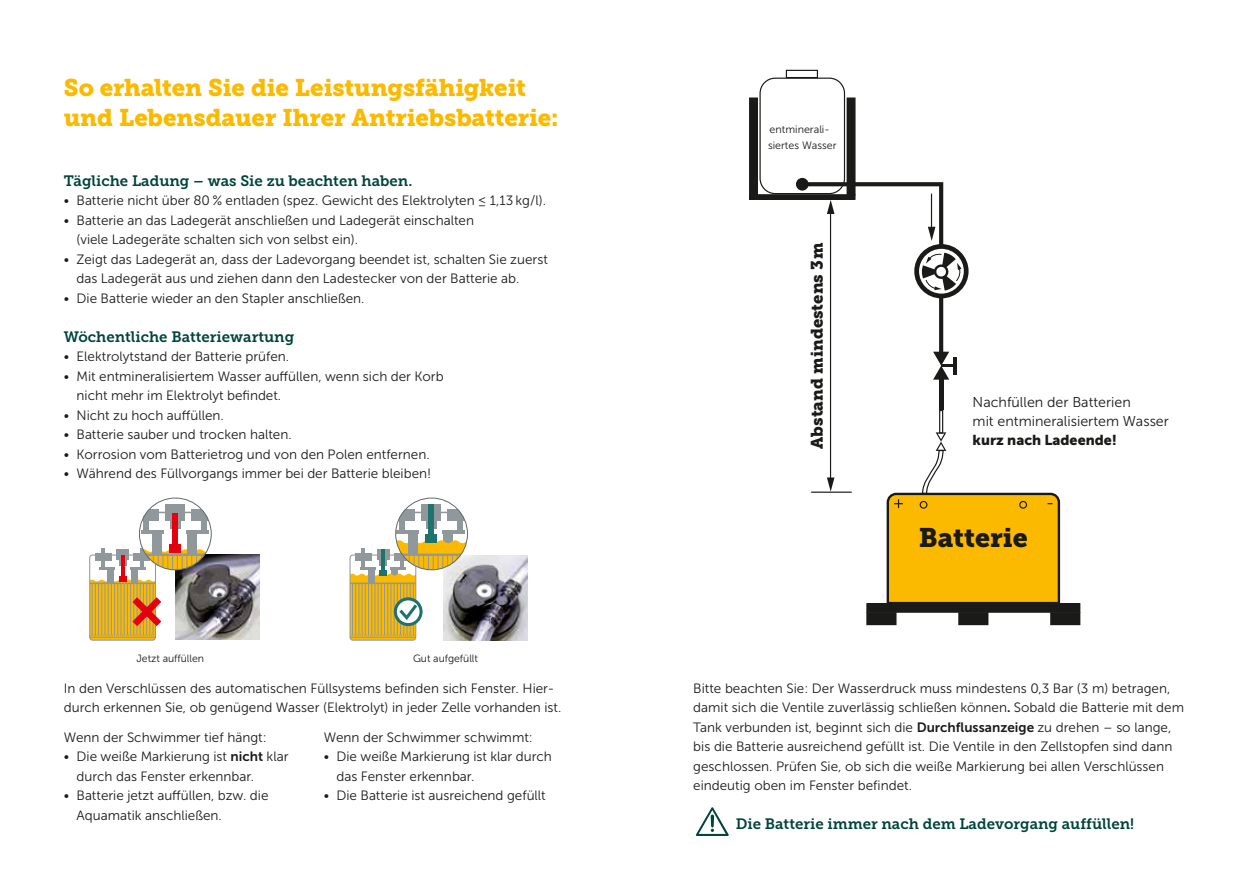
<style>
.page{position:relative;width:1259px;height:893px;background:#fff}
.page>*{position:absolute;margin:0;border:0;box-sizing:border-box;transform-origin:0 0}
.t1{font:26.7px "Museo JH Slab 900";color:#1a1a18}
.t2{font:24px/30px "Museo JH Slab 900";letter-spacing:-.005em;color:#fbba00}
.t3{font:16.65px "Museo JH Slab 900";color:#1a1a18}
.t4{font:15px "Museo JH Slab 700";color:#00443c}
.t5{font:14.25px/19px "Museo JH Sans 300";color:#1a1a18}
.t6{font:14.25px "Museo JH Sans 900";color:#1a1a18}
.t7{font:13.5px/19.5px "Museo JH Sans 300";color:#1a1a18}
.t8{font:10.65px/15.5px "Museo JH Sans 300";color:#1a1a18}
.t9{font:10.5px "Museo JH Sans 300";letter-spacing:-.005em;color:#1a1a18}
.s1{font-family:"Museo JH Sans 700"}
</style>
<div class="page">
<svg style="left:696px;top:807px;width:33px;height:29px"></svg>
<div style="left:89px;top:555px;width:67px;height:86px;border:1px solid #90989c;border-radius:3px"></div>
<div style="left:116px;top:549px;width:13px;height:11px;background:#90989c"></div>
<div style="left:119px;top:555px;width:7px;height:11px;background:#90989c"></div>
<hr style="left:101px;top:548px;width:4px;height:20px;background:#90989c">
<svg style="left:100px;top:567px;width:15px;height:2px"></svg>
<div style="left:108px;top:569px;width:6px;height:14px;background:#90989c"></div>
<div style="left:95px;top:553px;width:17px;height:8px;background:#90989c"></div>
<div style="left:131px;top:569px;width:6px;height:14px;background:#90989c"></div>
<svg style="left:90px;top:578px;width:71px;height:62px;background:#d9a443"></svg>
<div style="left:119px;top:576px;width:8px;height:6px;background:#e3000f"></div>
<hr style="left:121px;top:556px;width:4px;height:24px;background:#e3000f">
<div style="left:349px;top:555px;width:67px;height:86px;border:1px solid #90989c;border-radius:3px"></div>
<img style="left:175px;top:554px;width:84px;height:85px">
<img style="left:443px;top:556px;width:84px;height:85px">
<div style="left:867px;top:604px;width:212px;height:8px;background:#1a1a18"></div>
<div style="left:866px;top:603px;width:214px;height:10px;border:1px solid #1a1a18"></div>
<div style="left:867px;top:613px;width:29px;height:12px;background:#1a1a18"></div>
<div style="left:866px;top:612px;width:30px;height:13px;border:1px solid #1a1a18"></div>
<div style="left:1050px;top:613px;width:29px;height:12px;background:#1a1a18"></div>
<div style="left:1050px;top:612px;width:30px;height:13px;border:1px solid #1a1a18"></div>
<div style="left:959px;top:613px;width:29px;height:12px;background:#1a1a18"></div>
<div style="left:958px;top:612px;width:30px;height:13px;border:1px solid #1a1a18"></div>
<div style="left:759px;top:78px;width:86px;height:116px;border:1px solid #1a1a18;border-radius:15px"></div>
<div style="left:786px;top:70px;width:32px;height:8px;border:1px solid #1a1a18"></div>
<div style="left:749px;top:98px;width:8px;height:97px;background:#1a1a18"></div>
<div style="left:749px;top:98px;width:9px;height:97px;border:1px solid #1a1a18"></div>
<div style="left:847px;top:98px;width:8px;height:97px;background:#1a1a18"></div>
<div style="left:846px;top:98px;width:9px;height:97px;border:1px solid #1a1a18"></div>
<hr style="left:749px;top:195px;width:106px;height:4px;background:#1a1a18">
<div style="left:749px;top:194px;width:106px;height:6px;border:1px solid #1a1a18"></div>
<div style="left:796px;top:178px;width:12px;height:13px;background:#1a1a18;border-radius:50%"></div>
<hr style="left:939px;top:378px;width:4px;height:32px;background:#1a1a18">
<svg style="left:939px;top:410px;width:4px;height:22px"></svg>
<hr style="left:940px;top:411px;width:2px;height:21px;background:#1a1a18">
<hr style="left:830px;top:211px;width:1px;height:269px;background:#1a1a18">
<svg style="left:827px;top:477px;width:7px;height:15px"></svg>
<hr style="left:811px;top:492px;width:40px;height:1px;background:#1a1a18">
<svg style="left:885px;top:432px;width:176px;height:173px"></svg>
<div style="left:919px;top:501px;width:8px;height:8px;border:1px solid #1a1a18;border-radius:50%"></div>
<div style="left:1019px;top:501px;width:8px;height:8px;border:1px solid #1a1a18;border-radius:50%"></div>
<div style="left:914px;top:244px;width:54px;height:54px;border:5px solid #1a1a18;border-radius:50%"></div>
<svg style="left:802px;top:182px;width:159px;height:198px"></svg>
<svg style="left:130px;top:511px;width:81px;height:59px"></svg>
<div style="left:165px;top:504px;width:20px;height:16px;background:#90989c"></div>
<div style="left:170px;top:512px;width:10px;height:16px;background:#90989c"></div>
<svg style="left:143px;top:521px;width:5px;height:9px"></svg>
<hr style="left:141px;top:530px;width:22px;height:4px;background:#90989c">
<div style="left:153px;top:533px;width:9px;height:21px;background:#90989c"></div>
<svg style="left:139px;top:509px;width:20px;height:12px"></svg>
<svg style="left:201px;top:508px;width:6px;height:22px"></svg>
<hr style="left:186px;top:530px;width:23px;height:4px;background:#90989c">
<div style="left:188px;top:533px;width:9px;height:21px;background:#90989c"></div>
<svg style="left:191px;top:509px;width:20px;height:12px"></svg>
<div style="left:169px;top:544px;width:12px;height:8px;background:#e3000f"></div>
<div style="left:172px;top:513px;width:6px;height:37px;background:#e3000f"></div>
<div style="left:139px;top:498px;width:73px;height:72px;border:1px solid #616a6e;border-radius:50%"></div>
<svg style="left:350px;top:511px;width:117px;height:129px"></svg>
<div style="left:421px;top:504px;width:20px;height:16px;background:#90989c"></div>
<div style="left:426px;top:512px;width:10px;height:16px;background:#90989c"></div>
<svg style="left:399px;top:521px;width:5px;height:9px"></svg>
<hr style="left:396px;top:530px;width:23px;height:4px;background:#90989c">
<div style="left:409px;top:533px;width:9px;height:21px;background:#90989c"></div>
<svg style="left:396px;top:509px;width:18px;height:12px"></svg>
<svg style="left:457px;top:508px;width:5px;height:22px"></svg>
<hr style="left:442px;top:530px;width:23px;height:4px;background:#90989c">
<svg style="left:447px;top:509px;width:20px;height:12px"></svg>
<div style="left:425px;top:535px;width:12px;height:8px;background:#1f736d"></div>
<div style="left:428px;top:504px;width:6px;height:37px;background:#1f736d"></div>
<div style="left:395px;top:498px;width:73px;height:72px;border:1px solid #616a6e;border-radius:50%"></div>
<h2 class="t2" style="left:64px;top:73px;width:496px">So erhalten Sie die Leistungsfähigkeit und Lebensdauer Ihrer Antriebsbatterie:</h2>
<p class="t4" style="left:64px;top:172px;width:350px">Tägliche Ladung – was Sie zu beachten haben.</p>
<p class="t7" style="left:64px;top:191px;width:484px">• Batterie nicht über 80 % entladen (spez. Gewicht des Elektrolyten ≤ 1,13 kg/l).</p>
<p class="t7" style="left:77px;top:210px;width:399px;text-indent:-13px">• Batterie an das Ladegerät anschließen und Ladegerät einschalten (viele Ladegeräte schalten sich von selbst ein).</p>
<p class="t7" style="left:77px;top:249px;width:473px;text-indent:-13px">• Zeigt das Ladegerät an, dass der Ladevorgang beendet ist, schalten Sie zuerst das Ladegerät aus und ziehen dann den Ladestecker von der Batterie ab.</p>
<p class="t7" style="left:64px;top:288px;width:302px">• Die Batterie wieder an den Stapler anschließen.</p>
<p class="t4" style="left:64px;top:328px;width:232px">Wöchentliche Batteriewartung</p>
<p class="t7" style="left:64px;top:347px;width:227px">• Elektrolytstand der Batterie prüfen.</p>
<p class="t7" style="left:77px;top:366px;width:369px;text-indent:-13px">• Mit entmineralisiertem Wasser auffüllen, wenn sich der Korb nicht mehr im Elektrolyt befindet.</p>
<p class="t7" style="left:64px;top:405px;width:161px">• Nicht zu hoch auffüllen.</p>
<p class="t7" style="left:64px;top:425px;width:229px">• Batterie sauber und trocken halten.</p>
<p class="t7" style="left:64px;top:444px;width:367px">• Korrosion vom Batterietrog und von den Polen entfernen.</p>
<p class="t7" style="left:64px;top:464px;width:369px">• Während des Füllvorgangs immer bei der Batterie bleiben!</p>
<p class="t9" style="left:136px;top:653px;width:69px">Jetzt auffüllen</p>
<p class="t9" style="left:413px;top:653px;width:66px">Gut aufgefüllt</p>
<p class="t8" style="left:768px;top:122px;width:70px">entminerali&shy;siertes Wasser</p>
<p class="t3" style="left:807px;top:449px;width:207px;rotate:-90deg">Abstand mindestens 3m</p>
<p class="t5" style="left:972px;top:393px;width:198px">Nachfüllen der Batterien<br>mit entmineralisiertem Wasser</p>
<p class="t6" style="left:972px;top:432px;width:146px">kurz nach Ladeende!</p>
<h1 class="t1" style="left:919px;top:523px;width:110px">Batterie</h1>
<p class="t7" style="left:64px;top:678px;width:499px">In den Verschlüssen des automatischen Füllsystems befinden sich Fenster. Hier&shy;durch erkennen Sie, ob genügend Wasser (Elektrolyt) in jeder Zelle vorhanden ist.</p>
<p class="t7" style="left:693px;top:678px;width:492px">Bitte beachten Sie: Der Wasserdruck muss mindestens 0,3 Bar (3 m) betragen, damit sich die Ventile zuverlässig schließen können<span class="s1">.</span> Sobald die Batterie mit dem Tank verbunden ist, beginnt sich die <span class="s1">Durchflussanzeige</span> zu drehen – so lange, bis die Batterie ausreichend gefüllt ist. Die Ventile in den Zellstopfen sind dann geschlossen. Prüfen Sie, ob sich die weiße Markierung bei allen Verschlüssen eindeutig oben im Fenster befindet.</p>
<p class="t4" style="left:736px;top:815px;width:400px">Die Batterie immer nach dem Ladevorgang auffüllen!</p>
<p class="t7" style="left:324px;top:727px;width:211px">Wenn der Schwimmer schwimmt:</p>
<p class="t7" style="left:336px;top:747px;width:217px;text-indent:-13px">• Die weiße Markierung ist klar durch das Fenster erkennbar.</p>
<p class="t7" style="left:324px;top:786px;width:223px">• Die Batterie ist ausreichend gefüllt</p>
<p class="t7" style="left:64px;top:727px;width:204px">Wenn der Schwimmer tief hängt:</p>
<p class="t7" style="left:77px;top:747px;width:213px;text-indent:-13px">• Die weiße Markierung ist <span class="s1">nicht</span> klar durch das Fenster erkennbar.</p>
<p class="t7" style="left:77px;top:786px;width:193px;text-indent:-13px">• Batterie jetzt auffüllen, bzw. die<br>Aquamatik anschließen.</p>
</div>
